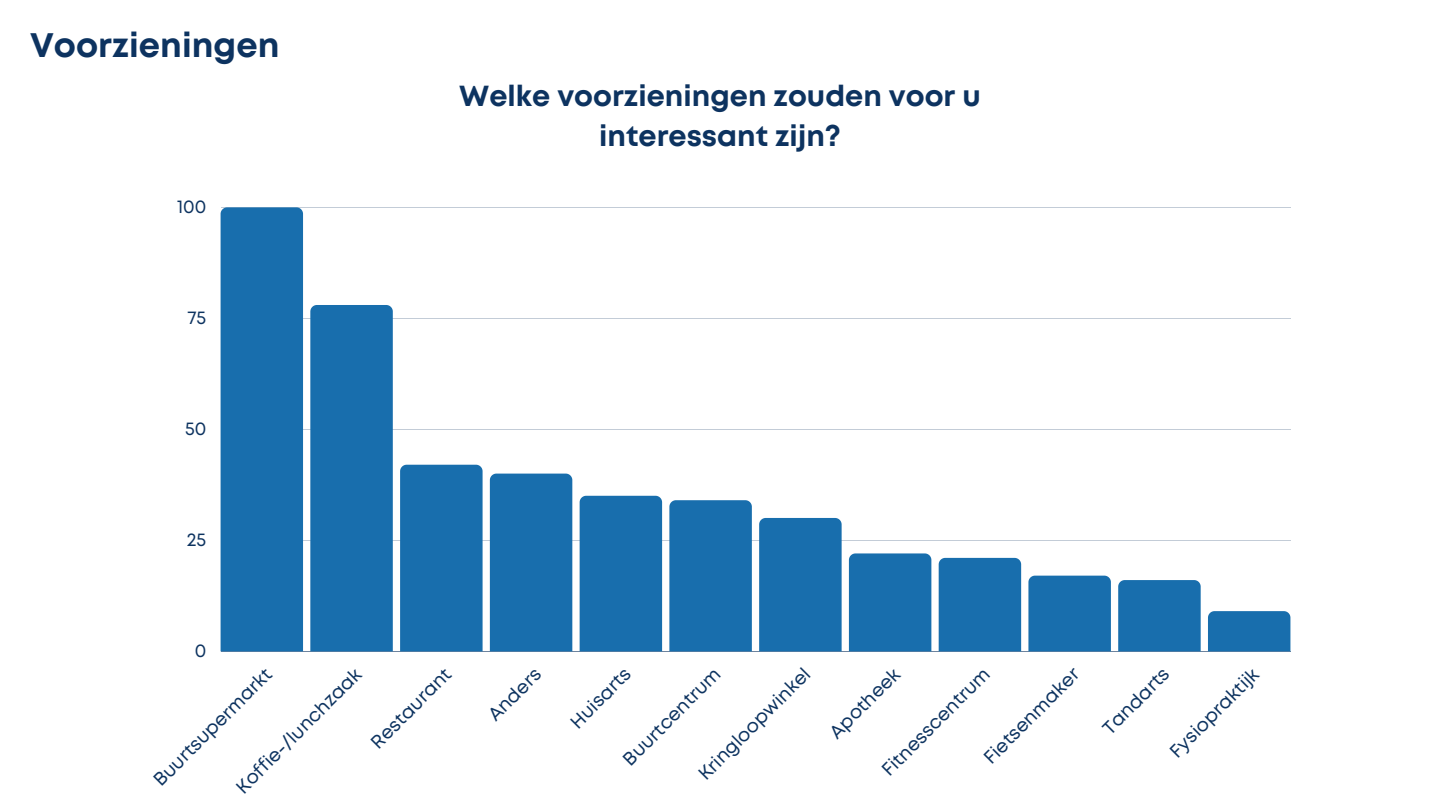
<style>
.page{position:relative;width:1440px;height:810px;background:#fff}
.page>*{position:absolute;margin:0;border:0;box-sizing:border-box;transform-origin:0 0}
.t1{font:700 34px "Mont";color:#0d3360}
.t2{font:700 29px/40.5px "Mont";color:#0d3360;text-align:center}
.t3{font:18.6px "Mont";color:#0d3360}
</style>
<div class="page">
<hr style="left:221px;top:207px;width:1069px;height:1px;background:#0d3360">
<hr style="left:221px;top:318px;width:1069px;height:1px;background:#0d3360">
<hr style="left:221px;top:429px;width:1069px;height:1px;background:#0d3360">
<hr style="left:221px;top:540px;width:1069px;height:1px;background:#0d3360">
<hr style="left:221px;top:651px;width:1069px;height:1px;background:#0d3360">
<div style="left:221px;top:207px;width:82px;height:444px;background:#186ead"></div>
<div style="left:310px;top:305px;width:83px;height:346px;background:#186ead"></div>
<div style="left:400px;top:465px;width:83px;height:186px;background:#186ead"></div>
<div style="left:490px;top:474px;width:82px;height:177px;background:#186ead"></div>
<div style="left:580px;top:496px;width:82px;height:155px;background:#186ead"></div>
<div style="left:669px;top:500px;width:83px;height:151px;background:#186ead"></div>
<div style="left:759px;top:518px;width:83px;height:133px;background:#186ead"></div>
<div style="left:849px;top:553px;width:82px;height:98px;background:#186ead"></div>
<div style="left:939px;top:558px;width:82px;height:93px;background:#186ead"></div>
<div style="left:1028px;top:576px;width:83px;height:75px;background:#186ead"></div>
<div style="left:1118px;top:580px;width:83px;height:71px;background:#186ead"></div>
<div style="left:1208px;top:611px;width:82px;height:40px;background:#186ead"></div>
<h1 class="t1" style="left:30px;top:32px;width:251px">Voorzieningen</h1>
<p class="t3" style="left:177px;top:199px;width:31px">100</p>
<p class="t3" style="left:187px;top:310px;width:21px">75</p>
<p class="t3" style="left:185px;top:421px;width:23px">50</p>
<p class="t3" style="left:187px;top:532px;width:21px">25</p>
<p class="t3" style="left:195px;top:643px;width:13px">0</p>
<h2 class="t2" style="left:459px;top:78px;width:523px">Welke voorzieningen zouden voor u interessant zijn?</h2>
<p class="t3" style="left:697px;top:772px;width:151px;rotate:-45deg">Kringloopwinkel</p>
<p class="t3" style="left:828px;top:730px;width:93px;rotate:-45deg">Apotheek</p>
<p class="t3" style="left:982px;top:755px;width:128px;rotate:-45deg">Fietsenmaker</p>
<p class="t3" style="left:1101px;top:726px;width:87px;rotate:-45deg">Tandarts</p>
<p class="t3" style="left:1168px;top:749px;width:119px;rotate:-45deg">Fysiopraktijk</p>
<p class="t3" style="left:234px;top:785px;width:170px;rotate:-45deg">Koffie-/lunchzaak</p>
<p class="t3" style="left:369px;top:740px;width:106px;rotate:-45deg">Restaurant</p>
<p class="t3" style="left:486px;top:713px;width:68px;rotate:-45deg">Anders</p>
<p class="t3" style="left:568px;top:720px;width:78px;rotate:-45deg">Huisarts</p>
<p class="t3" style="left:152px;top:778px;width:160px;rotate:-45deg">Buurtsupermarkt</p>
<p class="t3" style="left:621px;top:757px;width:131px;rotate:-45deg">Buurtcentrum</p>
<p class="t3" style="left:880px;top:768px;width:145px;rotate:-45deg">Fitnesscentrum</p>
</div>
